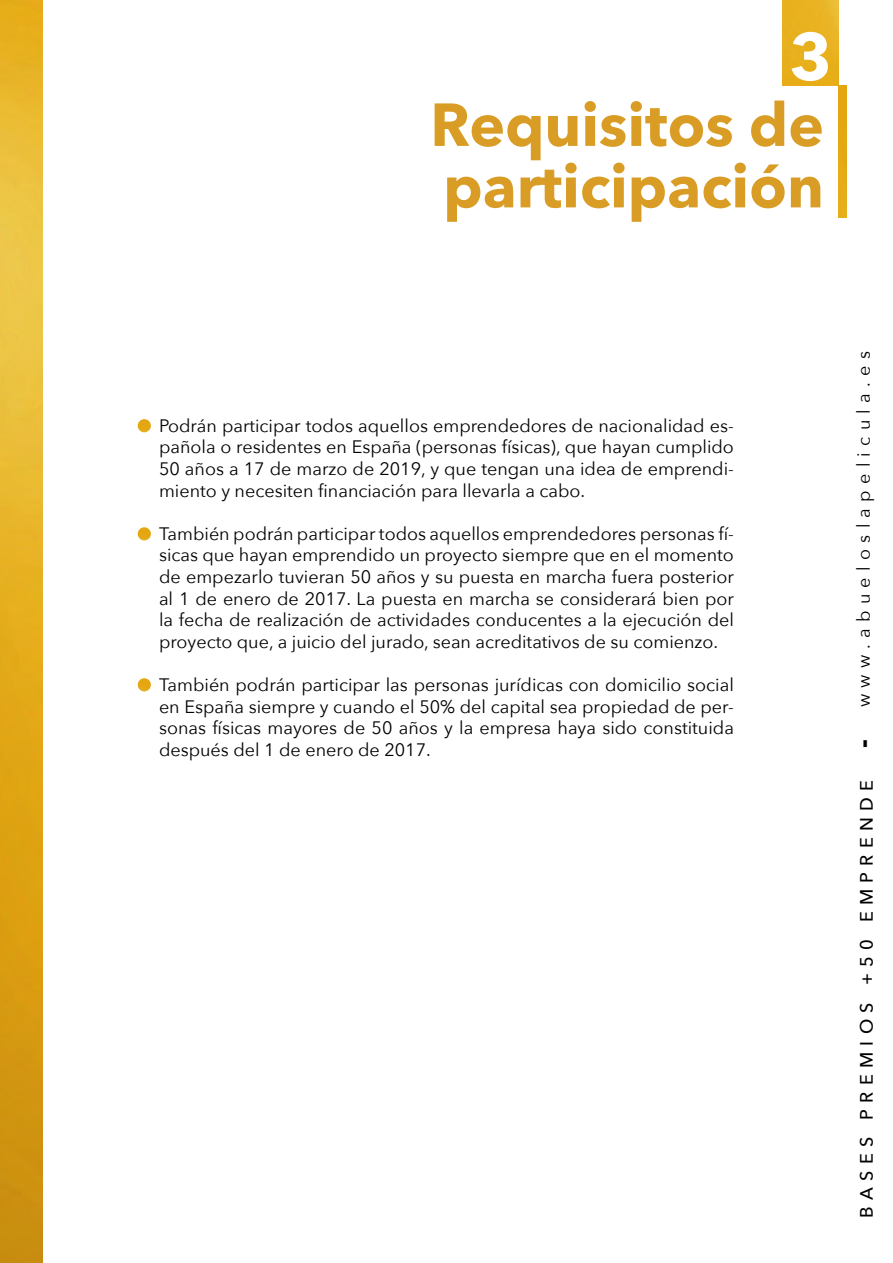
<style>
.page{position:relative;width:893px;height:1263px;background:#fff}
.page>*{position:absolute;margin:0;border:0;box-sizing:border-box;transform-origin:0 0}
.t1{font:700 66px "Avenir Next";color:#fff}
.t2{font:700 60px/61.5px "Avenir Next";color:#d99d25}
.t3{font:18px/21.6px "Avenir Next";color:#000;text-align:justify}
.t4{font:18px "Avenir Next";letter-spacing:.35em;color:#000}
.t5{font:500 18px "Avenir Next";letter-spacing:.35em;color:#000}
.s1{font-weight:700;font-size:27px}
</style>
<div class="page">
<img style="left:0;top:0;width:43px;height:1263px">
<img style="left:782px;top:0;width:57px;height:85px">
<img style="left:839px;top:85px;width:7px;height:133px">
<svg style="left:138px;top:419px;width:13px;height:13px"></svg>
<svg style="left:138px;top:527px;width:13px;height:13px"></svg>
<svg style="left:138px;top:678px;width:13px;height:13px"></svg>
<h1 class="t1" style="left:789px;top:0;width:44px">3</h1>
<h2 class="t2" style="left:430px;top:93px;width:395px">Requisitos de participación</h2>
<p class="t3" style="left:159px;top:414px;width:576px">Podrán participar todos aquellos emprendedores de nacionalidad es&shy;pañola o residentes en España (personas físicas), que hayan cumplido 50 años a 17 de marzo de 2019, y que tengan una idea de emprendi&shy;miento y necesiten financiación para llevarla a cabo.</p>
<p class="t3" style="left:159px;top:522px;width:576px">También podrán participar todos aquellos emprendedores personas fí&shy;sicas que hayan emprendido un proyecto siempre que en el momento de empezarlo tuvieran 50 años y su puesta en marcha fuera posterior al 1 de enero de 2017. La puesta en marcha se considerará bien por la fecha de realización de actividades conducentes a la ejecución del proyecto que, a juicio del jurado, sean acreditativos de su comienzo.</p>
<p class="t3" style="left:159px;top:673px;width:576px">También podrán participar las personas jurídicas con domicilio social en España siempre y cuando el 50% del capital sea propiedad de per&shy;sonas físicas mayores de 50 años y la empresa haya sido constituida después del 1 de enero de 2017.</p>
<p class="t4" style="left:848px;top:707px;width:358px;rotate:-90deg">www.abueloslapelicula.es</p>
<p class="t5" style="left:851px;top:1217px;width:480px;rotate:-90deg">BASES PREMIOS +50 EMPRENDE <span class="s1">-</span></p>
</div>
